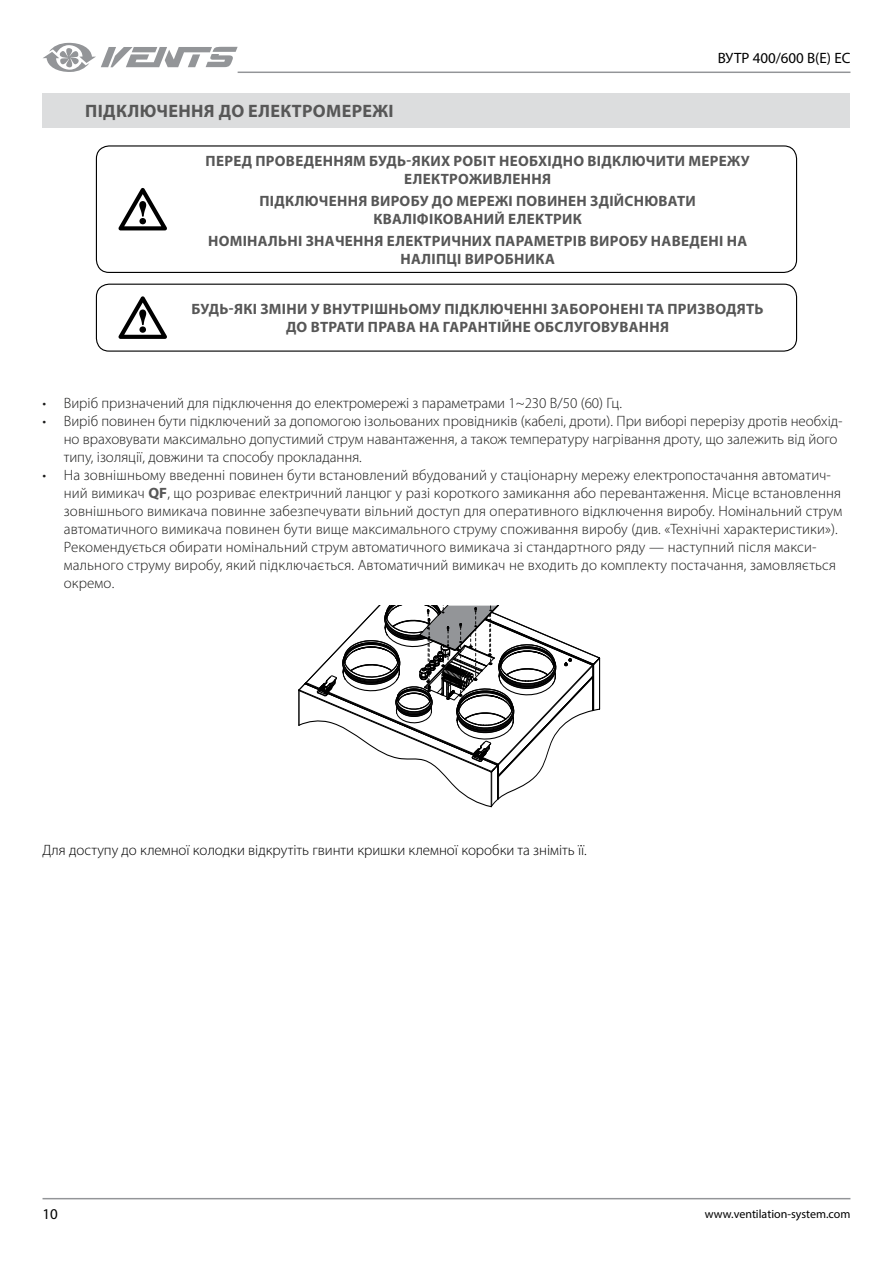
<style>
.page{position:relative;width:893px;height:1263px;background:#fff}
.page>*{position:absolute;margin:0;border:0;box-sizing:border-box;transform-origin:0 0}
.t1{font:700 18px "Myriad Pro";letter-spacing:.02em;color:#575757}
.t2{font:300 15px/18px "Myriad Pro";letter-spacing:.01em;color:#1c1c1b}
.t3{font:700 15px/18px "Myriad Pro";letter-spacing:.02em;color:#575757;text-align:center}
.t4{font:300 15px "Myriad Pro";color:#000}
.t5{font:15px "Myriad Pro";color:#000}
.t6{font:12px "Myriad Pro";color:#000}
.s1{font-weight:700;color:#575757}
</style>
<div class="page">
<hr style="left:43px;top:1198px;width:807px;height:1px;background:#939598">
<hr style="left:238px;top:72px;width:612px;height:1px;background:#939598">
<svg style="left:43px;top:43px;width:195px;height:29px"></svg>
<svg style="left:298px;top:606px;width:303px;height:201px"></svg>
<div style="left:43px;top:94px;width:807px;height:34px;background:#dcddde"></div>
<div style="left:96px;top:145px;width:701px;height:128px;border:1px solid #000;border-radius:13px"></div>
<div style="left:96px;top:284px;width:701px;height:68px;border:1px solid #000;border-radius:13px"></div>
<svg style="left:118px;top:188px;width:49px;height:42px"></svg>
<svg style="left:118px;top:296px;width:49px;height:43px"></svg>
<p class="t5" style="left:718px;top:49px;width:134px">ВУТР 400/600 В(Е) ЕС</p>
<p class="t1" style="left:85px;top:99px;width:310px">ПІДКЛЮЧЕННЯ ДО ЕЛЕКТРОМЕРЕЖІ</p>
<p class="t3" style="left:206px;top:151px;width:546px">ПЕРЕД ПРОВЕДЕННЯМ БУДЬ-ЯКИХ РОБІТ НЕОБХІДНО ВІДКЛЮЧИТИ МЕРЕЖУ<br>ЕЛЕКТРОЖИВЛЕННЯ</p>
<p class="t3" style="left:259px;top:191px;width:438px">ПІДКЛЮЧЕННЯ ВИРОБУ ДО МЕРЕЖІ ПОВИНЕН ЗДІЙСНЮВАТИ<br>КВАЛІФІКОВАНИЙ ЕЛЕКТРИК</p>
<p class="t3" style="left:208px;top:231px;width:541px">НОМІНАЛЬНІ ЗНАЧЕННЯ ЕЛЕКТРИЧНИХ ПАРАМЕТРІВ ВИРОБУ НАВЕДЕНІ НА<br>НАЛІПЦІ ВИРОБНИКА</p>
<p class="t3" style="left:192px;top:300px;width:573px">БУДЬ-ЯКІ ЗМІНИ У ВНУТРІШНЬОМУ ПІДКЛЮЧЕННІ ЗАБОРОНЕНІ ТА ПРИЗВОДЯТЬ<br>ДО ВТРАТИ ПРАВА НА ГАРАНТІЙНЕ ОБСЛУГОВУВАННЯ</p>
<p class="t2" style="left:43px;top:394px;width:581px">• Виріб призначений для підключення до електромережі з параметрами 1~230 В/50 (60) Гц.</p>
<p class="t2" style="left:64px;top:412px;width:780px;text-indent:-21px">• Виріб повинен бути підключений за допомогою ізольованих провідників (кабелі, дроти). При виборі перерізу дротів необхід&shy;но враховувати максимально допустимий струм навантаження, а також температуру нагрівання дроту, що залежить від його типу, ізоляції, довжини та способу прокладання.</p>
<p class="t2" style="left:64px;top:466px;width:780px;text-indent:-21px">• На зовнішньому введенні повинен бути встановлений вбудований у стаціонарну мережу електропостачання автоматич&shy;ний вимикач <span class="s1">QF</span>, що розриває електричний ланцюг у разі короткого замикання або перевантаження. Місце встановлення зовнішнього вимикача повинне забезпечувати вільний доступ для оперативного відключення виробу. Номінальний струм автоматичного вимикача повинен бути вище максимального струму споживання виробу (див. «Технічні характеристики»).<br>Рекомендується обирати номінальний струм автоматичного вимикача зі стандартного ряду — наступний після макси&shy;мального струму виробу, який підключається. Автоматичний вимикач не входить до комплекту постачання, замовляється окремо.</p>
<p class="t4" style="left:43px;top:842px;width:546px">Для доступу до клемної колодки відкрутіть гвинти кришки клемної коробки та зніміть її.</p>
<p class="t5" style="left:43px;top:1204px;width:17px">10</p>
<p class="t6" style="left:705px;top:1206px;width:147px">www.ventilation-system.com</p>
</div>
